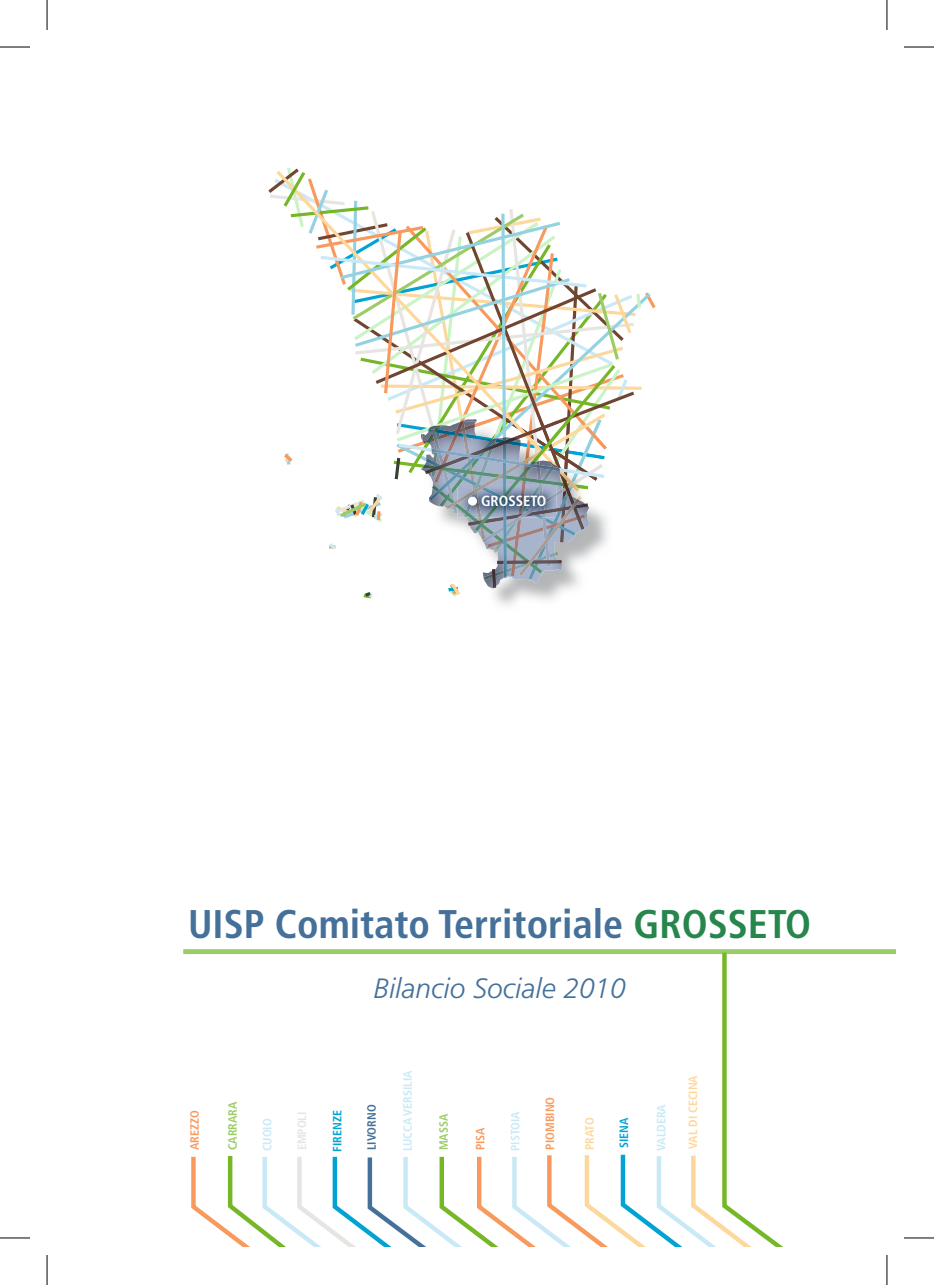
<style>
.page{position:relative;width:934px;height:1285px;background:#fff}
.page>*{position:absolute;margin:0;border:0;box-sizing:border-box;transform-origin:0 0}
.t1{font:700 condensed 40px "Frutiger";color:#44709a}
.t2{font:italic 300 28px "Frutiger";color:#44709a}
.t3{font:700 condensed 14.8px "Frutiger";color:#fff}
.t4{font:700 condensed 12px "Frutiger";color:#c9e9f7}
.t5{font:700 condensed 12px "Frutiger";color:#f89a5e}
.t6{font:700 condensed 12px "Frutiger";color:#fdd89d}
.t7{font:700 condensed 12px "Frutiger";color:#9bcc67}
.t8{font:700 condensed 12px "Frutiger";color:#00a3d2}
.t9{font:700 condensed 12px "Frutiger";color:#44709a}
.t10{font:700 condensed 12px "Frutiger";color:#e7e5e1}
.s1{color:#26864c}
</style>
<div class="page">
<div style="left:183px;top:949px;width:712px;height:5px;background:#9bcc67"></div>
<svg style="left:189px;top:949px;width:660px;height:297px"></svg>
<svg style="left:268px;top:167px;width:388px;height:434px"></svg>
<img style="left:517px;top:493px;width:39px;height:24px">
<img style="left:484px;top:485px;width:32px;height:32px">
<div style="left:468px;top:497px;width:8px;height:8px;background:#fff;border-radius:50%"></div>
<div style="left:468px;top:497px;width:8px;height:8px;border:1px solid #fff;border-radius:50%"></div>
<hr style="left:0;top:47px;width:30px;height:1px;background:#000">
<hr style="left:903px;top:47px;width:30px;height:1px;background:#000">
<hr style="left:0;top:1237px;width:30px;height:1px;background:#000">
<hr style="left:903px;top:1237px;width:30px;height:1px;background:#000">
<hr style="left:47px;top:0;width:1px;height:30px;background:#000">
<hr style="left:47px;top:1255px;width:1px;height:30px;background:#000">
<hr style="left:886px;top:0;width:1px;height:30px;background:#000">
<hr style="left:886px;top:1255px;width:1px;height:30px;background:#000">
<p class="t3" style="left:481px;top:492px;width:67px">GROSSETO</p>
<p class="t1" style="left:188px;top:900px;width:624px">UISP Comitato Territoriale <span class="s1">GROSSETO</span></p>
<p class="t2" style="left:373px;top:972px;width:254px">Bilancio Sociale 2010</p>
<p class="t5" style="left:187px;top:1150px;width:41px;rotate:-90deg">AREZZO</p>
<p class="t7" style="left:225px;top:1150px;width:50px;rotate:-90deg">CARRARA</p>
<p class="t4" style="left:260px;top:1151px;width:34px;rotate:-90deg">CUOIO</p>
<p class="t10" style="left:295px;top:1150px;width:40px;rotate:-90deg">EMPOLI</p>
<p class="t8" style="left:330px;top:1151px;width:43px;rotate:-90deg">FIRENZE</p>
<p class="t9" style="left:364px;top:1150px;width:47px;rotate:-90deg">LIVORNO</p>
<p class="t4" style="left:400px;top:1151px;width:82px;rotate:-90deg">LUCCA VERSILIA</p>
<p class="t7" style="left:436px;top:1150px;width:38px;rotate:-90deg">MASSA</p>
<p class="t5" style="left:473px;top:1150px;width:24px;rotate:-90deg">PISA</p>
<p class="t4" style="left:508px;top:1151px;width:41px;rotate:-90deg">PISTOIA</p>
<p class="t5" style="left:542px;top:1149px;width:54px;rotate:-90deg">PIOMBINO</p>
<p class="t6" style="left:582px;top:1150px;width:34px;rotate:-90deg">PRATO</p>
<p class="t8" style="left:616px;top:1148px;width:32px;rotate:-90deg">SIENA</p>
<p class="t4" style="left:653px;top:1150px;width:48px;rotate:-90deg">VALDERA</p>
<p class="t6" style="left:685px;top:1149px;width:75px;rotate:-90deg">VAL DI CECINA</p>
</div>
